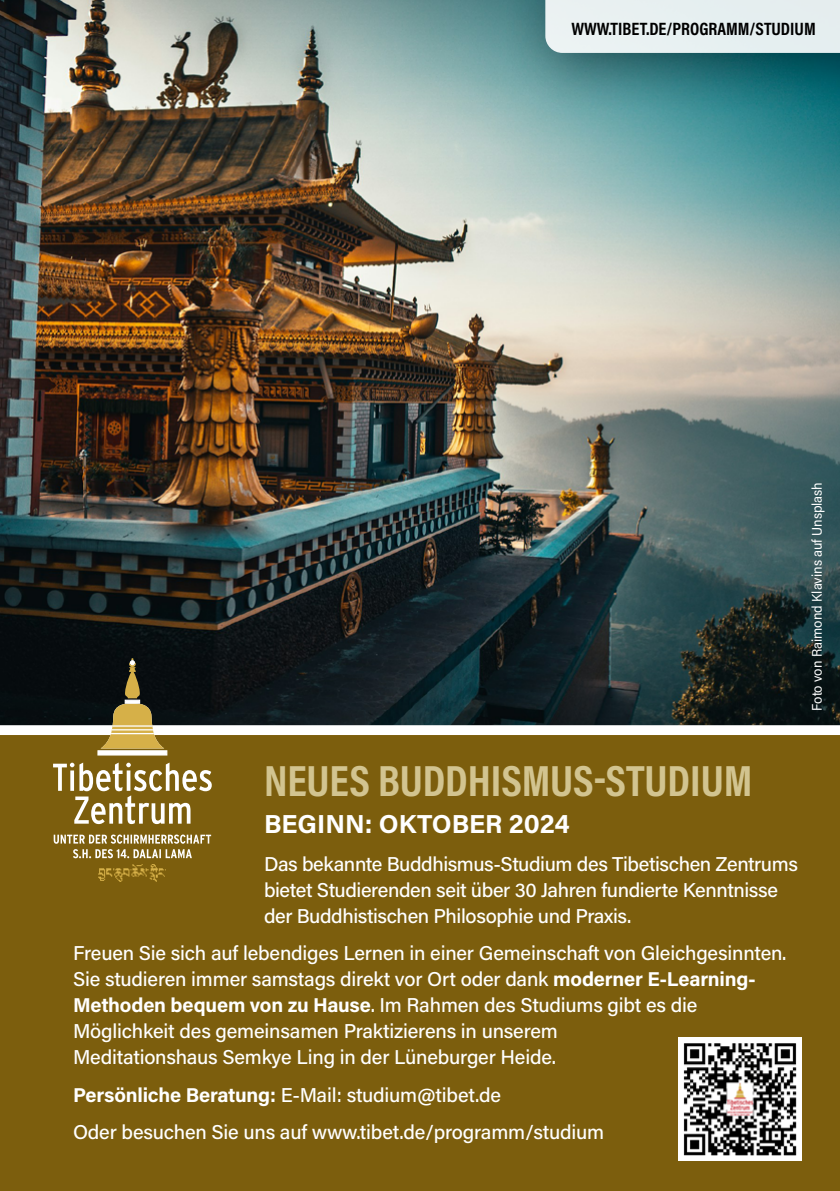
<style>
.page{position:relative;width:840px;height:1191px;background:#fff}
.page>*{position:absolute;margin:0;border:0;box-sizing:border-box;transform-origin:0 0}
.t1{font:700 44px "Acumin Pro Cond";color:#d2c490}
.t2{font:700 26px "Acumin Pro";color:#fff}
.t3{font:500 20px/26px "Acumin Pro";letter-spacing:-.015em;color:#fff}
.t4{font:700 18px "Acumin Pro Cond";color:#000}
.t5{font:14px "Acumin Pro Semi Cond";color:#fff}
.s1{font-weight:700}
</style>
<div class="page">
<div style="left:0;top:711px;width:839px;height:480px;background:#7c5e0d"></div>
<img style="left:0;top:0;width:839px;height:725px">
<div style="left:0;top:725px;width:839px;height:10px;background:#fff"></div>
<hr style="left:98px;top:751px;width:69px;height:4px;background:#fff">
<div style="left:97px;top:750px;width:70px;height:5px;border:1px solid #fff"></div>
<svg style="left:100px;top:658px;width:64px;height:90px;background:#615631"></svg>
<hr style="left:109px;top:733px;width:46px;height:1px;background:#fff">
<hr style="left:111px;top:729px;width:43px;height:1px;background:#fff">
<hr style="left:112px;top:725px;width:41px;height:1px;background:#fff">
<svg style="left:125px;top:699px;width:15px;height:4px"></svg>
<svg style="left:53px;top:762px;width:159px;height:62px"></svg>
<svg style="left:54px;top:834px;width:157px;height:24px"></svg>
<img style="left:98px;top:864px;width:68px;height:18px">
<div style="left:496px;top:0;width:343px;height:118px;background:#000;opacity:.5"></div>
<div style="left:545px;top:0;width:294px;height:53px;background:#e6f0f1"></div>
<img style="left:678px;top:1037px;width:123px;height:123px">
<p class="t4" style="left:571px;top:17px;width:245px">WWW.TIBET.DE/PROGRAMM/STUDIUM</p>
<p class="t5" style="left:806px;top:711px;width:231px;rotate:-90deg">Foto von Raimond Klavins auf Unsplash</p>
<h1 class="t1" style="left:264px;top:751px;width:489px">NEUES BUDDHISMUS-STUDIUM</h1>
<h2 class="t2" style="left:264px;top:806px;width:307px">BEGINN: OKTOBER 2024</h2>
<p class="t3" style="left:264px;top:850px;width:535px">Das bekannte Buddhismus-Studium des Tibetischen Zentrums bietet Studierenden seit über 30 Jahren fundierte Kenntnisse der Buddhistischen Philosophie und Praxis.</p>
<p class="t3" style="left:73px;top:939px;width:714px">Freuen Sie sich auf lebendiges Lernen in einer Gemeinschaft von Gleichgesinnten.<br>Sie studieren immer samstags direkt vor Ort oder dank <span class="s1">moderner E-Learning-Methoden bequem von zu Hause</span>. Im Rahmen des Studiums gibt es die Möglichkeit des gemeinsamen Praktizierens in unserem<br>Meditationshaus Semkye Ling in der Lüneburger Heide.</p>
<p class="t3" style="left:73px;top:1075px;width:532px;line-height:37.4px"><span class="s1">Persönliche Beratung:</span> E-Mail: studium@tibet.de<br>Oder besuchen Sie uns auf www.tibet.de/programm/studium</p>
</div>
